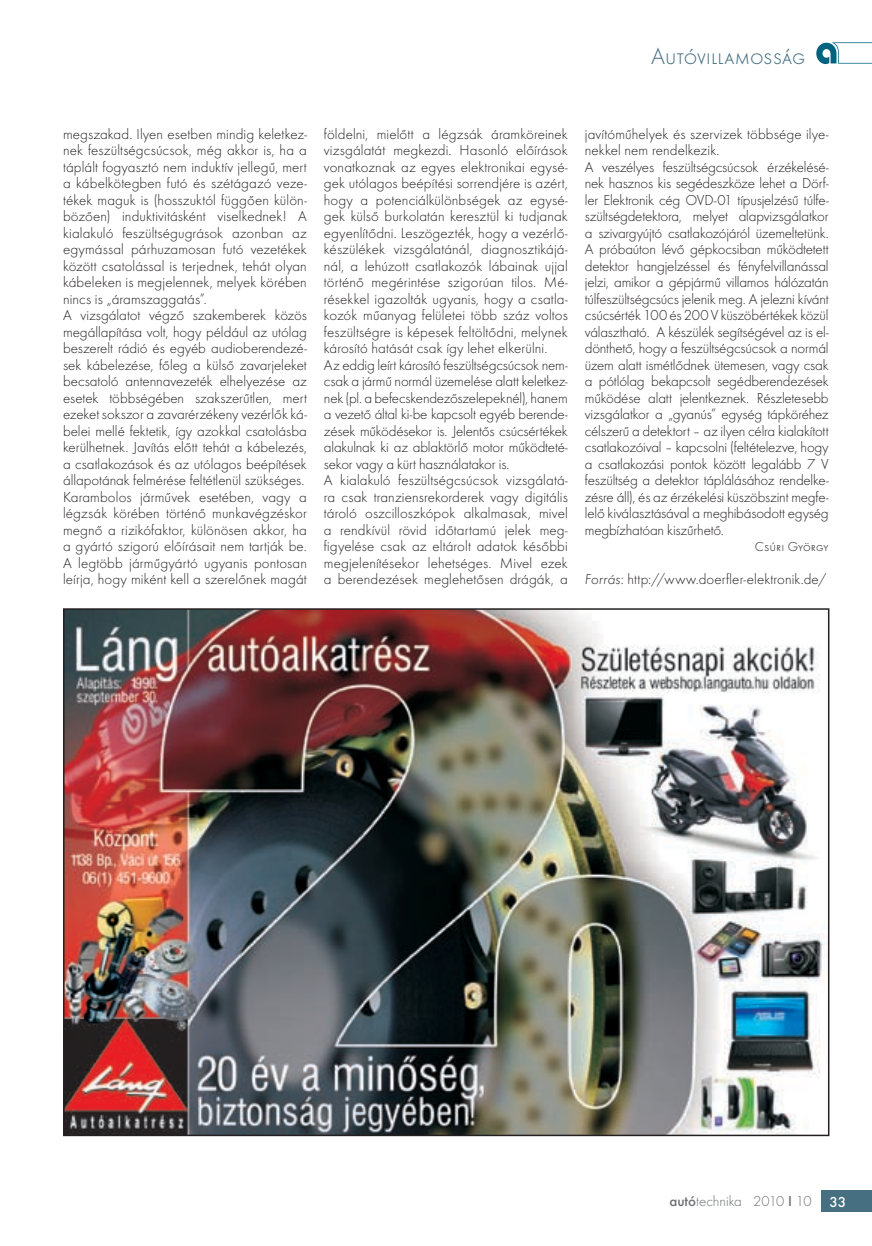
<style>
.page{position:relative;width:872px;height:1246px;background:#fff}
.page>*{position:absolute;margin:0;border:0;box-sizing:border-box;transform-origin:0 0}
.t1{font:300 24px "Futura TOT";color:#466f82}
.t2{font:300 15px/16.5px "Futura TOT";letter-spacing:-.005em;color:#231f20}
.t3{font:300 15px "Futura TOT";color:#6d6f71}
.t4{font:300 13.5px "Futura TOT";color:#231f20}
.s1{font-style:italic}
.s2{font-weight:500}
.s3{font-weight:500;color:#fff}
</style>
<div class="page">
<div style="left:821px;top:1191px;width:51px;height:21px;background:#466f82"></div>
<svg style="left:816px;top:42px;width:56px;height:22px"></svg>
<img style="left:66px;top:611px;width:760px;height:522px">
<p class="t1" style="left:651px;top:42px;width:156px">Autóvillamosság</p>
<p class="t2" style="left:63px;top:126px;width:245px">megszakad. Ilyen esetben mindig keletkez&shy;nek feszültségcsúcsok, még akkor is, ha a táplált fogyasztó nem induktív jellegű, mert a kábelkötegben futó és szétágazó veze&shy;tékek maguk is (hosszuktól függően külön&shy;bözően) induktivitásként viselkednek! A kialakuló feszültségugrások azonban az egymással párhuzamosan futó vezetékek között csatolással is terjednek, tehát olyan kábeleken is megjelennek, melyek körében nincs is „áramszaggatás”.<br>A vizsgálatot végző szakemberek közös megállapítása volt, hogy például az utólag beszerelt rádió és egyéb audioberendezé&shy;sek kábelezése, főleg a külső zavarjeleket becsatoló antennavezeték elhelyezése az esetek többségében szakszerűtlen, mert ezeket sokszor a zavarérzékeny vezérlők ká&shy;belei mellé fektetik, így azokkal csatolásba kerülhetnek. Javítás előtt tehát a kábelezés, a csatlakozások és az utólagos beépítések állapotának felmérése feltétlenül szükséges.<br>Karambolos járművek esetében, vagy a légzsák körében történő munkavégzéskor megnő a rizikófaktor, különösen akkor, ha a gyártó szigorú előírásait nem tartják be.<br>A legtöbb járműgyártó ugyanis pontosan leírja, hogy miként kell a szerelőnek magát</p>
<p class="t2" style="left:324px;top:126px;width:245px">földelni, mielőtt a légzsák áramköreinek vizsgálatát megkezdi. Hasonló előírások vonatkoznak az egyes elektronikai egysé&shy;gek utólagos beépítési sorrendjére is azért, hogy a potenciálkülönbségek az egysé&shy;gek külső burkolatán keresztül ki tudjanak egyenlítődni. Leszögezték, hogy a vezérlő&shy;készülékek vizsgálatánál, diagnosztikájá&shy;nál, a lehúzott csatlakozók lábainak ujjal történő megérintése szigorúan tilos. Mé&shy;résekkel igazolták ugyanis, hogy a csatla&shy;kozók műanyag felületei több száz voltos feszültségre is képesek feltöltődni, melynek károsító hatását csak így lehet elkerülni.<br>Az eddig leírt károsító feszültségcsúcsok nem&shy;csak a jármű normál üzemelése alatt keletkez&shy;nek (pl. a befecskendezőszelepeknél), hanem a vezető által ki-be kapcsolt egyéb berende&shy;zések működésekor is. Jelentős csúcsértékek alakulnak ki az ablaktörlő motor működteté&shy;sekor vagy a kürt használatakor is.<br>A kialakuló feszültségcsúcsok vizsgálatá&shy;ra csak tranziensrekorderek vagy digitális tároló oszcilloszkópok alkalmasak, mivel a rendkívül rövid időtartamú jelek meg&shy;figyelése csak az eltárolt adatok későbbi megjelenítésekor lehetséges. Mivel ezek a berendezések meglehetősen drágák, a</p>
<p class="t2" style="left:585px;top:126px;width:245px">javítóműhelyek és szervizek többsége ilye&shy;nekkel nem rendelkezik.<br>A veszélyes feszültségcsúcsok érzékelésé&shy;nek hasznos kis segédeszköze lehet a Dörf&shy;ler Elektronik cég OVD-01 típusjelzésű túlfe&shy;szültségdetektora, melyet alapvizsgálatkor a szivargyújtó csatlakozójáról üzemeltetünk.<br>A próbaúton lévő gépkocsiban működtetett detektor hangjelzéssel és fényfelvillanással jelzi, amikor a gépjármű villamos hálózatán túlfeszültségcsúcs jelenik meg. A jelezni kívánt csúcsérték 100 és 200 V küszöbértékek közül választható. A készülék segítségével az is el&shy;dönthető, hogy a feszültségcsúcsok a normál üzem alatt ismétlődnek ütemesen, vagy csak a pótlólag bekapcsolt segédberendezések működése alatt jelentkeznek. Részletesebb vizsgálatkor a „gyanús” egység tápköréhez célszerű a detektort – az ilyen célra kialakított csatlakozóival – kapcsolni (feltételezve, hogy a csatlakozási pontok között legalább 7 V feszültség a detektor táplálásához rendelke&shy;zésre áll), és az érzékelési küszöbszint megfe&shy;lelő kiválasztásával a meghibásodott egység megbízhatóan kiszűrhető.</p>
<p class="t4" style="left:755px;top:539px;width:75px">Csúri György</p>
<p class="t2" style="left:585px;top:571px;width:243px"><span class="s1">Forrás</span>: http://www.doerfler-elektronik.de/</p>
<p class="t3" style="left:669px;top:1193px;width:178px"><span class="s2">autó</span>technika 2010 <span class="s2">I</span> 10 <span class="s3">33</span></p>
</div>
